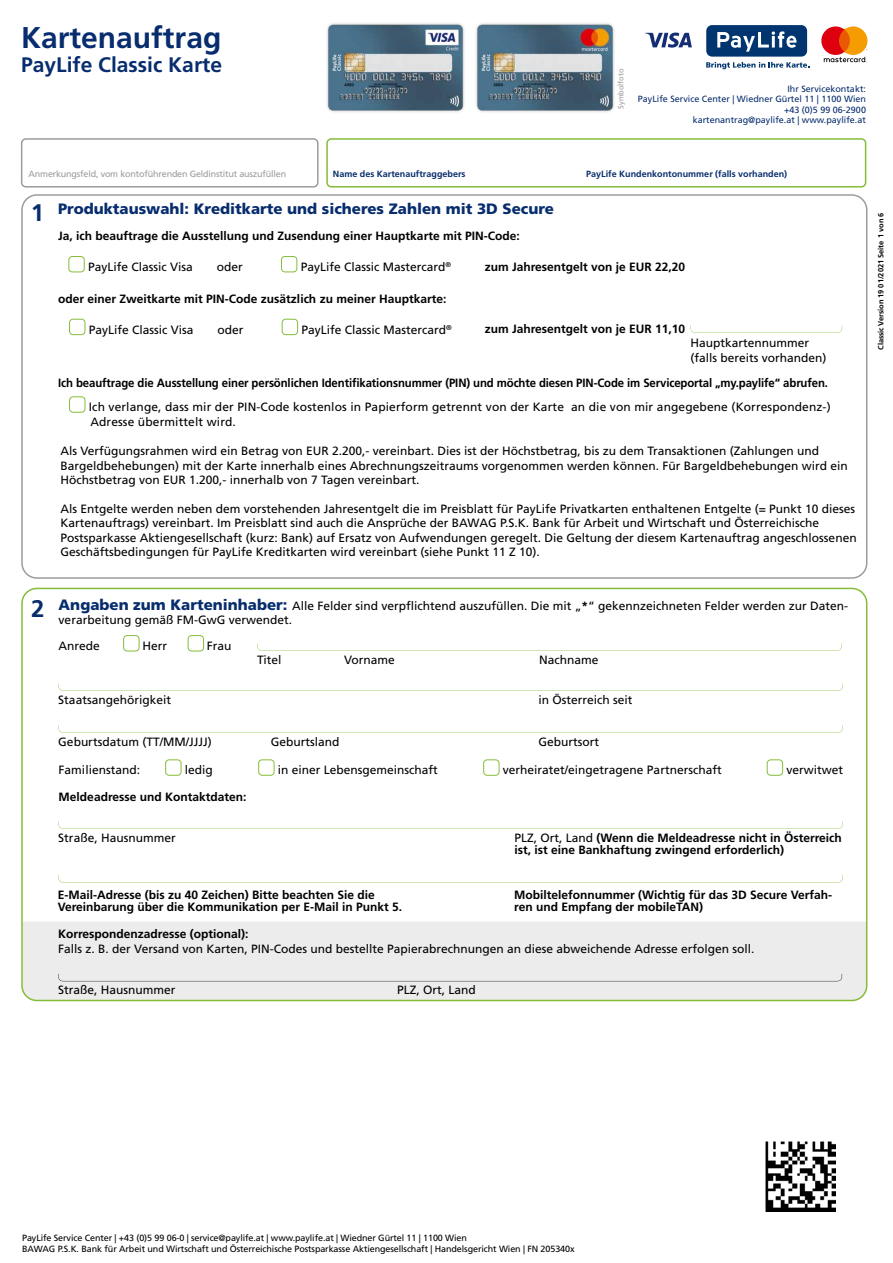
<style>
.page{position:relative;width:893px;height:1263px;background:#fff}
.page>*{position:absolute;margin:0;border:0;box-sizing:border-box;transform-origin:0 0}
.t1{font:700 30px "Frutiger LT Std";color:#072d6e}
.t2{font:700 24px "Frutiger LT Std";color:#072d6e}
.t3{font:700 21px "Frutiger LT Std";color:#072d6e}
.t4{font:900 15px "Frutiger LT Std";color:#072d6e}
.t5{font:12px/14.4px "Frutiger LT Std";color:#000}
.t6{font:700 12px/12px "Frutiger LT Std";color:#000}
.t7{font:700 12px "Frutiger LT Std";color:#000;scale:.95 1}
.t8{font:9px/10.8px "Frutiger LT Std";letter-spacing:-.01em;color:#000}
.t9{font:9px/10.5px "Frutiger LT Std";color:#072d6e;text-align:right}
.t10{font:700 9px "Frutiger LT Std";color:#072d6e}
.t11{font:9px "Frutiger LT Std";letter-spacing:-.02em;color:#9c9c9d}
.t12{font:700 7.5px "Frutiger LT Std";letter-spacing:-.01em;color:#000}
.t13{font:7.5px "Frutiger LT Std";color:#9c9c9d}
.s1{font-weight:900;font-size:15px;color:#072d6e}
.s2{font-weight:700}
.s3{font-weight:400}
</style>
<div class="page">
<div style="left:706px;top:25px;width:101px;height:32px;background:#00356f;border-radius:6px"></div>
<svg style="left:717px;top:31px;width:79px;height:21px"></svg>
<svg style="left:706px;top:62px;width:103px;height:7px"></svg>
<svg style="left:821px;top:26px;width:46px;height:36px"></svg>
<svg style="left:645px;top:33px;width:47px;height:15px"></svg>
<div style="left:21px;top:194px;width:846px;height:385px;border:2px solid #9c9c9d;border-radius:15px"></div>
<div style="left:21px;top:138px;width:298px;height:50px;border:2px solid #9c9c9d;border-radius:4px"></div>
<div style="left:326px;top:138px;width:540px;height:50px;border:2px solid #85bd39;border-radius:4px"></div>
<svg style="left:691px;top:325px;width:151px;height:8px"></svg>
<div style="left:69px;top:319px;width:16px;height:16px;border:1px solid #85bd39;border-radius:4px"></div>
<div style="left:282px;top:319px;width:16px;height:16px;border:1px solid #85bd39;border-radius:4px"></div>
<div style="left:68px;top:256px;width:17px;height:16px;border:1px solid #85bd39;border-radius:4px"></div>
<div style="left:281px;top:256px;width:16px;height:16px;border:1px solid #85bd39;border-radius:4px"></div>
<img style="left:326px;top:23px;width:139px;height:89px">
<img style="left:476px;top:23px;width:139px;height:89px">
<div style="left:69px;top:396px;width:16px;height:17px;border:1px solid #85bd39;border-radius:4px"></div>
<div style="left:24px;top:922px;width:842px;height:79px;background:#ececec"></div>
<div style="left:21px;top:588px;width:846px;height:413px;border:2px solid #85bd39;border-radius:15px"></div>
<svg style="left:58px;top:974px;width:784px;height:7px"></svg>
<svg style="left:58px;top:683px;width:785px;height:8px"></svg>
<svg style="left:58px;top:725px;width:785px;height:8px"></svg>
<div style="left:165px;top:759px;width:17px;height:17px;border:1px solid #85bd39;border-radius:4px"></div>
<div style="left:258px;top:759px;width:17px;height:17px;border:1px solid #85bd39;border-radius:4px"></div>
<div style="left:483px;top:759px;width:17px;height:17px;border:1px solid #85bd39;border-radius:4px"></div>
<div style="left:767px;top:759px;width:16px;height:17px;border:1px solid #85bd39;border-radius:4px"></div>
<div style="left:123px;top:635px;width:17px;height:16px;border:1px solid #85bd39;border-radius:4px"></div>
<div style="left:188px;top:635px;width:16px;height:16px;border:1px solid #85bd39;border-radius:4px"></div>
<svg style="left:58px;top:821px;width:785px;height:8px"></svg>
<svg style="left:257px;top:643px;width:585px;height:8px"></svg>
<svg style="left:58px;top:875px;width:785px;height:8px"></svg>
<img style="left:765px;top:1141px;width:71px;height:71px">
<h1 class="t1" style="left:21px;top:20px;width:202px">Kartenauftrag</h1>
<h3 class="t3" style="left:21px;top:53px;width:202px">PayLife Classic Karte</h3>
<p class="t13" style="left:617px;top:109px;width:42px;rotate:-90deg">Symbolfoto</p>
<p class="t9" style="left:638px;top:84px;width:230px">Ihr Servicekontakt:<br>PayLife Service Center | Wiedner Gürtel 11 | 1100 Wien +43 (0)5 99 06-2900<br>kartenantrag@paylife.at | www.paylife.at</p>
<p class="t11" style="left:29px;top:168px;width:259px">Anmerkungsfeld, vom kontoführenden Geldinstitut auszufüllen</p>
<p class="t10" style="left:333px;top:168px;width:134px">Name des Kartenauftraggebers</p>
<p class="t10" style="left:586px;top:168px;width:203px">PayLife Kundenkontonummer (falls vorhanden)</p>
<h2 class="t2" style="left:31px;top:199px;width:15px">1</h2>
<p class="t4" style="left:58px;top:200px;width:497px">Produktauswahl: Kreditkarte und sicheres Zahlen mit 3D Secure</p>
<p class="t6" style="left:58px;top:230px;width:463px">Ja, ich beauftrage die Ausstellung und Zusendung einer Hauptkarte mit PIN-Code:</p>
<p class="t5" style="left:88px;top:260px;width:106px">PayLife Classic Visa</p>
<p class="t5" style="left:217px;top:260px;width:28px">oder</p>
<p class="t5" style="left:301px;top:260px;width:152px">PayLife Classic Mastercard<sup>®</sup></p>
<p class="t6" style="left:485px;top:261px;width:202px">zum Jahresentgelt von je EUR 22,20</p>
<p class="t6" style="left:58px;top:293px;width:390px">oder einer Zweitkarte mit PIN-Code zusätzlich zu meiner Hauptkarte:</p>
<p class="t5" style="left:89px;top:322px;width:106px">PayLife Classic Visa</p>
<p class="t5" style="left:218px;top:322px;width:28px">oder</p>
<p class="t5" style="left:301px;top:322px;width:152px">PayLife Classic Mastercard<sup>®</sup></p>
<p class="t6" style="left:485px;top:323px;width:202px">zum Jahresentgelt von je EUR 11,10</p>
<p class="t5" style="left:691px;top:336px;width:138px">Hauptkartennummer (falls bereits vorhanden)</p>
<p class="t7" style="left:58px;top:376px;width:812px">Ich beauftrage die Ausstellung einer persönlichen Identifikationsnummer (PIN) und möchte diesen PIN-Code im Serviceportal „my.paylife“ abrufen.</p>
<p class="t5" style="left:89px;top:400px;width:743px">Ich verlange, dass mir der PIN-Code kostenlos in Papierform getrennt von der Karte an die von mir angegebene (Korrespondenz-)<br>Adresse übermittelt wird.</p>
<p class="t5" style="left:60px;top:444px;width:789px">Als Verfügungsrahmen wird ein Betrag von EUR 2.200,- vereinbart. Dies ist der Höchstbetrag, bis zu dem Transaktionen (Zahlungen und<br>Bargeldbehebungen) mit der Karte innerhalb eines Abrechnungszeitraums vorgenommen werden können. Für Bargeldbehebungen wird ein<br>Höchstbetrag von EUR 1.200,- innerhalb von 7 Tagen vereinbart.</p>
<p class="t5" style="left:60px;top:502px;width:798px">Als Entgelte werden neben dem vorstehenden Jahresentgelt die im Preisblatt für PayLife Privatkarten enthaltenen Entgelte (= Punkt 10 dieses Kartenauftrags) vereinbart. Im Preisblatt sind auch die Ansprüche der BAWAG P.S.K. Bank für Arbeit und Wirtschaft und Österreichische Postsparkasse Aktiengesellschaft (kurz: Bank) auf Ersatz von Aufwendungen geregelt. Die Geltung der diesem Kartenauftrag angeschlossenen Geschäftsbedingungen für PayLife Kreditkarten wird vereinbart (siehe Punkt 11 Z 10).</p>
<h2 class="t2" style="left:31px;top:594px;width:15px">2</h2>
<p class="t5" style="left:59px;top:599px;width:791px"><span class="s1">Angaben zum Karteninhaber:</span> Alle Felder sind verpflichtend auszufüllen. Die mit „<span class="s2">*</span>“ gekennzeichneten Felder werden zur Daten&shy;verarbeitung gemäß FM-GwG verwendet.</p>
<p class="t5" style="left:59px;top:639px;width:43px">Anrede</p>
<p class="t5" style="left:142px;top:639px;width:26px">Herr</p>
<p class="t5" style="left:207px;top:639px;width:26px">Frau</p>
<p class="t5" style="left:257px;top:652px;width:26px">Titel</p>
<p class="t5" style="left:344px;top:652px;width:52px">Vorname</p>
<p class="t5" style="left:539px;top:652px;width:61px">Nachname</p>
<p class="t5" style="left:58px;top:693px;width:114px">Staatsangehörigkeit</p>
<p class="t5" style="left:538px;top:693px;width:96px">in Österreich seit</p>
<p class="t5" style="left:58px;top:734px;width:155px">Geburtsdatum (TT/MM/JJJJ)</p>
<p class="t5" style="left:271px;top:734px;width:70px">Geburtsland</p>
<p class="t5" style="left:538px;top:734px;width:62px">Geburtsort</p>
<p class="t5" style="left:59px;top:763px;width:83px">Familienstand:</p>
<p class="t5" style="left:185px;top:763px;width:30px">ledig</p>
<p class="t5" style="left:278px;top:763px;width:162px">in einer Lebensgemeinschaft</p>
<p class="t5" style="left:503px;top:763px;width:220px">verheiratet/eingetragene Partnerschaft</p>
<p class="t5" style="left:786px;top:763px;width:58px">verwitwet</p>
<p class="t6" style="left:59px;top:791px;width:189px">Meldeadresse und Kontaktdaten:</p>
<p class="t5" style="left:58px;top:831px;width:119px">Straße, Hausnummer</p>
<p class="t6" style="left:514px;top:832px;width:329px"><span class="s3">PLZ, Ort, Land</span> (Wenn die Meldeadresse nicht in Österreich ist, ist eine Bankhaftung zwingend erforderlich)</p>
<p class="t6" style="left:58px;top:889px;width:346px">E-Mail-Adresse (bis zu 40 Zeichen) Bitte beachten Sie die<br>Vereinbarung über die Kommunikation per E-Mail in Punkt 5.</p>
<p class="t6" style="left:514px;top:889px;width:319px">Mobiltelefonnummer (Wichtig für das 3D Secure Verfah&shy;ren und Empfang der mobileTAN)</p>
<p class="t6" style="left:58px;top:928px;width:192px">Korrespondenzadresse (optional):</p>
<p class="t5" style="left:58px;top:941px;width:698px">Falls z. B. der Versand von Karten, PIN-Codes und bestellte Papierabrechnungen an diese abweichende Adresse erfolgen soll.</p>
<p class="t5" style="left:58px;top:983px;width:119px">Straße, Hausnummer</p>
<p class="t5" style="left:397px;top:983px;width:80px">PLZ, Ort, Land</p>
<p class="t12" style="left:876px;top:350px;width:139px;rotate:-90deg">Classic Version 19 01/2021 Seite 1 von 6</p>
<p class="t8" style="left:22px;top:1232px;width:554px">PayLife Service Center | +43 (0)5 99 06-0 | service@paylife.at | www.paylife.at | Wiedner Gürtel 11 | 1100 Wien<br>BAWAG P.S.K. Bank für Arbeit und Wirtschaft und Österreichische Postsparkasse Aktiengesellschaft | Handelsgericht Wien | FN 205340x</p>
</div>
